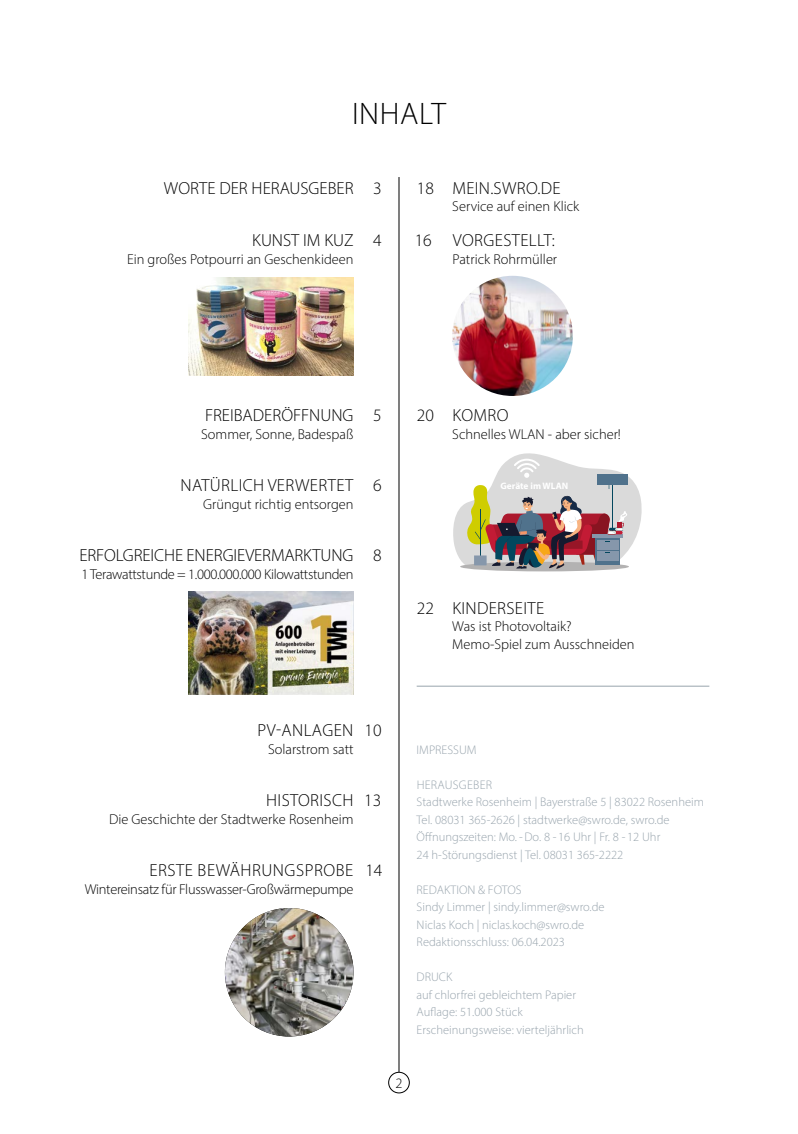
<style>
.page{position:relative;width:798px;height:1134px;background:#fff}
.page>*{position:absolute;margin:0;border:0;box-sizing:border-box;transform-origin:0 0}
.t1{font:300 31.25px "Myriad Pro";letter-spacing:.02em;color:#000}
.t2{font:300 17.5px "Myriad Pro";letter-spacing:.015em;color:#000}
.t3{font:300 17.5px "Myriad Pro";letter-spacing:-.005em;color:#000}
.t4{font:300 14.38px/17.5px "Myriad Pro";color:#000}
.t5{font:300 14.38px "Myriad Pro";letter-spacing:-.025em;color:#000}
.t6{font:300 14.38px "Myriad Pro";letter-spacing:-.02em;color:#000}
.t7{font:300 12.5px/17.5px "Myriad Pro";color:#98a4ad}
.t8{font:700 9.38px "Myriad Pro";color:#fff}
</style>
<div class="page">
<div style="left:388px;top:1072px;width:21px;height:21px;border:1px solid #000;border-radius:50%"></div>
<hr style="left:416px;top:686px;width:293px;height:1px;background:#98a4ad">
<hr style="left:398px;top:177px;width:1px;height:895px;background:#000">
<img style="left:189px;top:278px;width:164px;height:97px">
<img style="left:189px;top:591px;width:164px;height:103px">
<div style="left:460px;top:562px;width:168px;height:9px;background:#b3b2b2;border-radius:50%"></div>
<svg style="left:453px;top:453px;width:189px;height:116px"></svg>
<img style="left:225px;top:908px;width:128px;height:128px;border-radius:64px">
<img style="left:452px;top:276px;width:120px;height:120px;border-radius:60px">
<h1 class="t1" style="left:352px;top:94px;width:95px">INHALT</h1>
<h2 class="t2" style="left:164px;top:177px;width:219px">WORTE DER HERAUSGEBER 3</h2>
<h2 class="t2" style="left:416px;top:177px;width:19px">18</h2>
<h2 class="t2" style="left:452px;top:177px;width:110px">MEIN.SWRO.DE</h2>
<p class="t4" style="left:452px;top:197px;width:128px">Service auf einen Klick</p>
<h2 class="t2" style="left:252px;top:230px;width:103px">KUNST IM KUZ</h2>
<p class="t4" style="left:127px;top:250px;width:228px">Ein großes Potpourri an Geschenkideen</p>
<h2 class="t2" style="left:373px;top:230px;width:10px">4</h2>
<h2 class="t2" style="left:414px;top:230px;width:19px">16</h2>
<h2 class="t2" style="left:452px;top:230px;width:104px">VORGESTELLT:</h2>
<p class="t4" style="left:452px;top:250px;width:106px">Patrick Rohrmüller</p>
<h2 class="t2" style="left:205px;top:405px;width:150px">FREIBADERÖFFNUNG</h2>
<p class="t4" style="left:201px;top:425px;width:154px">Sommer, Sonne, Badespaß</p>
<h2 class="t2" style="left:373px;top:405px;width:10px">5</h2>
<h2 class="t2" style="left:416px;top:405px;width:19px">20</h2>
<h2 class="t2" style="left:452px;top:405px;width:58px">KOMRO</h2>
<p class="t4" style="left:452px;top:425px;width:170px">Schnelles WLAN - aber sicher!</p>
<h2 class="t2" style="left:180px;top:475px;width:174px">NATÜRLICH VERWERTET</h2>
<p class="t4" style="left:203px;top:495px;width:152px">Grüngut richtig entsorgen</p>
<h2 class="t2" style="left:373px;top:475px;width:10px">6</h2>
<p class="t8" style="left:500px;top:480px;width:69px">Geräte im WLAN</p>
<h2 class="t3" style="left:79px;top:545px;width:275px">ERFOLGREICHE ENERGIEVERMARKTUNG</h2>
<p class="t5" style="left:81px;top:565px;width:273px">1 Terawattstunde = 1.000.000.000 Kilowattstunden</p>
<h2 class="t2" style="left:373px;top:545px;width:10px">8</h2>
<h2 class="t2" style="left:416px;top:597px;width:19px">22</h2>
<h2 class="t2" style="left:452px;top:597px;width:93px">KINDERSEITE</h2>
<p class="t4" style="left:452px;top:617px;width:184px">Was ist Photovoltaik?<br>Memo-Spiel zum Ausschneiden</p>
<h2 class="t2" style="left:257px;top:720px;width:97px">PV-ANLAGEN</h2>
<p class="t4" style="left:268px;top:740px;width:87px">Solarstrom satt</p>
<h2 class="t2" style="left:364px;top:720px;width:19px">10</h2>
<h2 class="t2" style="left:266px;top:790px;width:89px">HISTORISCH</h2>
<p class="t4" style="left:109px;top:810px;width:246px">Die Geschichte der Stadtwerke Rosenheim</p>
<h2 class="t2" style="left:364px;top:790px;width:19px">13</h2>
<h2 class="t2" style="left:149px;top:860px;width:234px">ERSTE BEWÄHRUNGSPROBE 14</h2>
<p class="t6" style="left:85px;top:880px;width:270px">Wintereinsatz für Flusswasser-Großwärmepumpe</p>
<p class="t7" style="left:416px;top:741px;width:61px">IMPRESSUM</p>
<p class="t7" style="left:416px;top:776px;width:289px">HERAUSGEBER<br>Stadtwerke Rosenheim | Bayerstraße 5 | 83022 Rosenheim Tel. 08031 365-2626 | stadtwerke@swro.de, swro.de Öffnungszeiten: Mo. - Do. 8 - 16 Uhr | Fr. 8 - 12 Uhr<br>24 h-Störungsdienst | Tel. 08031 365-2222</p>
<p class="t7" style="left:416px;top:881px;width:189px">REDAKTION &amp; FOTOS<br>Sindy Limmer | sindy.limmer@swro.de<br>Niclas Koch | niclas.koch@swro.de<br>Redaktionsschluss: 06.04.2023</p>
<p class="t7" style="left:416px;top:968px;width:169px">DRUCK<br>auf chlorfrei gebleichtem Papier<br>Auflage: 51.000 Stück<br>Erscheinungsweise: vierteljährlich</p>
<p class="t4" style="left:395px;top:1074px;width:9px">2</p>
</div>
